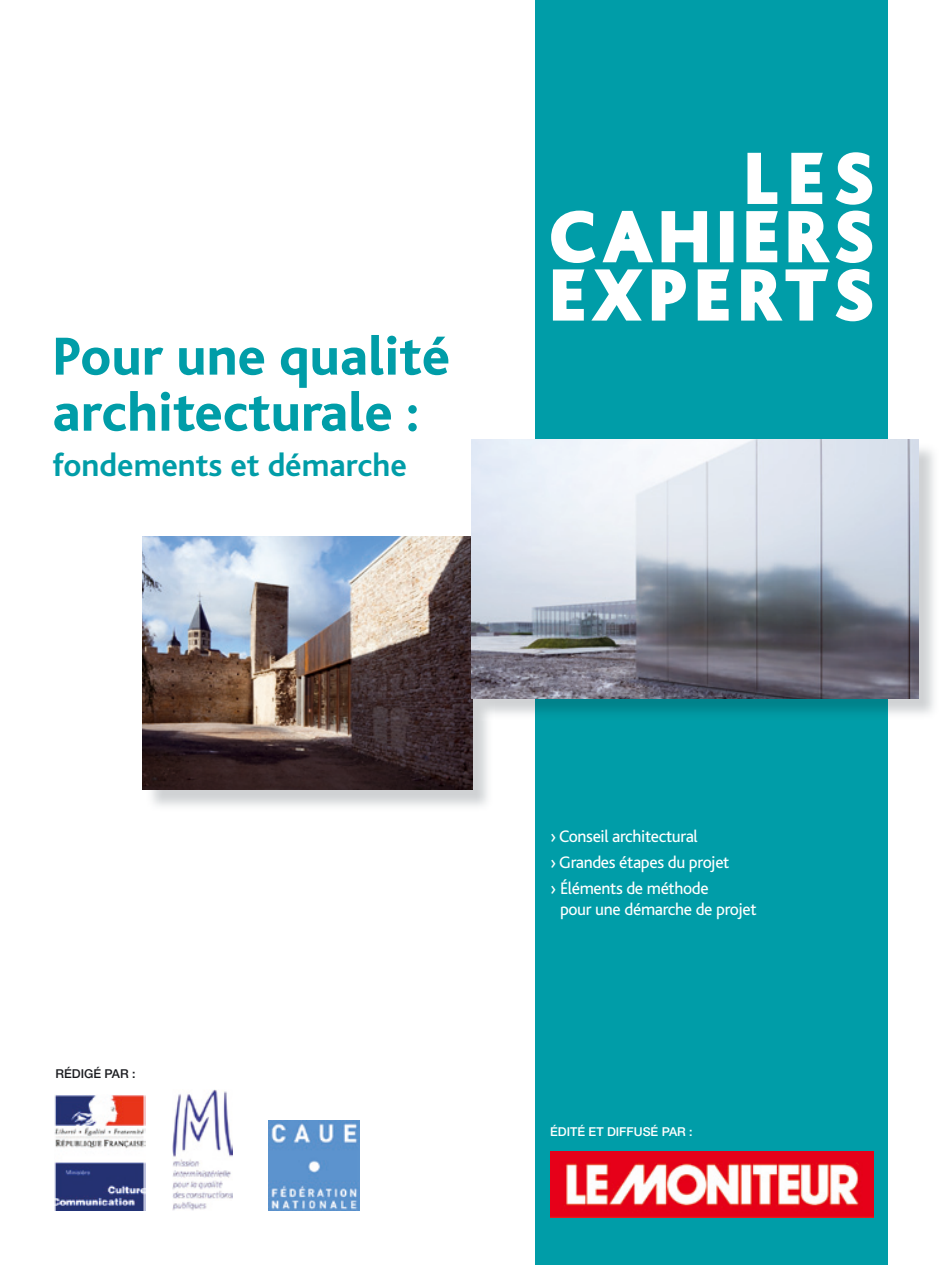
<style>
.page{position:relative;width:943px;height:1265px;background:#fff}
.page>*{position:absolute;margin:0;border:0;box-sizing:border-box;transform-origin:0 0}
.t1{font:800 73.67px/58.3px "Bliss";letter-spacing:.12em;color:#fff;text-align:justify}
.t2{font:800 56px/56px "Bliss";color:#009da8}
.t3{font:700 33.25px "Bliss";color:#009da8}
.t4{font:17.5px/25.9px "Bliss";letter-spacing:-.02em;color:#fff}
.t5{font:500 12.25px "Helvetica Neue CE";color:#fff}
.t6{font:500 12.25px "Helvetica Neue CE";color:#1b1c20}
</style>
<div class="page">
<div style="left:535px;top:0;width:353px;height:1265px;background:#009da8"></div>
<img style="left:550px;top:1152px;width:323px;height:65px">
<img style="left:151px;top:698px;width:337px;height:108px">
<img style="left:143px;top:537px;width:329px;height:253px">
<img style="left:494px;top:442px;width:440px;height:272px">
<img style="left:535px;top:698px;width:353px;height:16px">
<img style="left:474px;top:698px;width:20px;height:22px">
<img style="left:471px;top:439px;width:447px;height:259px">
<div style="left:720px;top:211px;width:13px;height:51px;border:3px solid #fff"></div>
<svg style="left:551px;top:210px;width:180px;height:111px"></svg>
<svg style="left:741px;top:152px;width:132px;height:170px"></svg>
<img style="left:55px;top:1095px;width:91px;height:115px">
<img style="left:172px;top:1090px;width:61px;height:120px">
<img style="left:268px;top:1120px;width:92px;height:90px">
<h2 class="t2" style="left:52px;top:330px;width:399px">Pour une qualité architecturale :</h2>
<h3 class="t3" style="left:52px;top:448px;width:356px">fondements et démarche</h3>
<h1 class="t1" style="left:550px;top:151px;width:324px;text-indent:194px">LES CAHIERS EXPERTS</h1>
<p class="t6" style="left:56px;top:1066px;width:81px">RÉDIGÉ PAR :</p>
<p class="t4" style="left:550px;top:823px;width:181px">› Conseil architectural<br>› Grandes étapes du projet › Éléments de méthode</p>
<p class="t4" style="left:560px;top:896px;width:198px">pour une démarche de projet</p>
<p class="t5" style="left:550px;top:1124px;width:144px">ÉDITÉ ET DIFFUSÉ PAR :</p>
</div>
